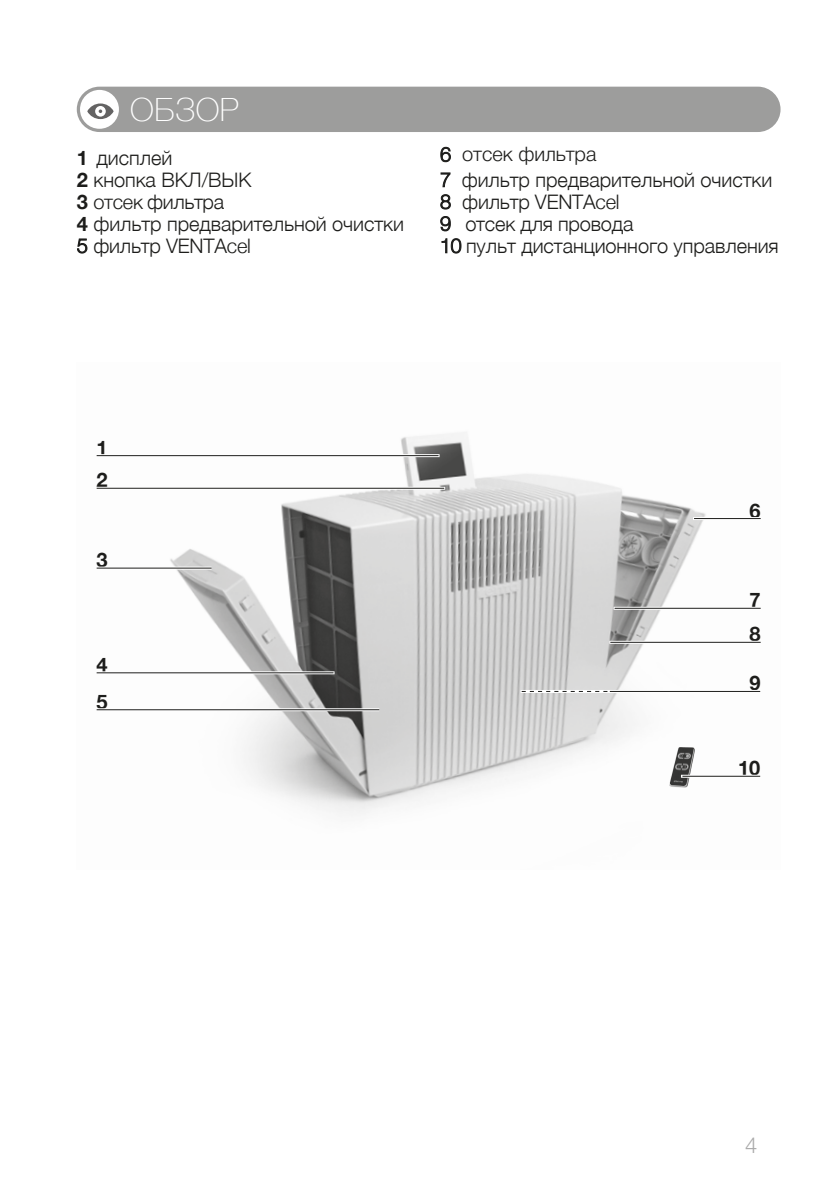
<style>
.page{position:relative;width:840px;height:1191px;background:#fff}
.page>*{position:absolute;margin:0;border:0;box-sizing:border-box;transform-origin:0 0}
.t1{font:100 32px "Helvetica Neue";letter-spacing:.015em;color:#fff}
.t2{font:300 22px "Helvetica Neue Cyr";color:#aaa}
.t3{font:300 20px/22px "Helvetica Neue";letter-spacing:-.005em;color:#1d1d1b}
.t4{font:300 20px "Helvetica Neue Cyr";color:#1d1d1b}
.t5{font:700 20px/32.6px "Helvetica Neue";color:#1d1d1b}
.s1{font-weight:700}
.s2{font-family:"Helvetica Neue Cyr"}
.s3{font-family:"Helvetica Neue LT"}
</style>
<div class="page">
<div style="left:77px;top:87px;width:703px;height:45px;background:#9d9d9c;border-radius:23px"></div>
<div style="left:80px;top:90px;width:39px;height:39px;background:#fff;border-radius:50%"></div>
<svg style="left:87px;top:103px;width:27px;height:16px"></svg>
<img style="left:96px;top:432px;width:665px;height:384px">
<hr style="left:97px;top:454px;width:342px;height:3px;background:#fff">
<hr style="left:97px;top:455px;width:341px;height:1px;background:#1d1d1b">
<hr style="left:97px;top:487px;width:348px;height:3px;background:#fff">
<hr style="left:97px;top:488px;width:347px;height:1px;background:#1d1d1b">
<hr style="left:97px;top:671px;width:237px;height:3px;background:#fff">
<hr style="left:97px;top:672px;width:236px;height:1px;background:#1d1d1b">
<hr style="left:97px;top:708px;width:282px;height:3px;background:#fff">
<hr style="left:97px;top:709px;width:282px;height:1px;background:#1d1d1b">
<hr style="left:692px;top:517px;width:68px;height:3px;background:#fff">
<hr style="left:693px;top:518px;width:67px;height:1px;background:#1d1d1b">
<hr style="left:97px;top:566px;width:114px;height:3px;background:#fff">
<hr style="left:97px;top:567px;width:114px;height:1px;background:#1d1d1b">
<hr style="left:613px;top:607px;width:147px;height:3px;background:#fff">
<hr style="left:614px;top:608px;width:146px;height:1px;background:#1d1d1b">
<hr style="left:609px;top:641px;width:151px;height:3px;background:#fff">
<hr style="left:610px;top:642px;width:150px;height:1px;background:#1d1d1b">
<img style="left:669px;top:747px;width:25px;height:40px">
<hr style="left:680px;top:774px;width:80px;height:3px;background:#fff">
<hr style="left:682px;top:775px;width:77px;height:1px;background:#1d1d1b">
<hr style="left:520px;top:690px;width:240px;height:3px;background:#fff">
<hr style="left:609px;top:691px;width:150px;height:1px;background:#1d1d1b">
<svg style="left:521px;top:691px;width:86px;height:1px"></svg>
<h1 class="t1" style="left:130px;top:85px;width:110px">ОБЗОР</h1>
<p class="t3" style="left:77px;top:145px;width:328px"><span class="s1">1</span> дисплей<br><span class="s1">2</span> кнопка ВКЛ/ВЫК<br><span class="s1">3</span> <span class="s2">отсек</span> фильтра<br><span class="s1">4</span> фильтр предварительной очистки<br><span class="s3">5</span> фильтр VENTAcel</p>
<p class="t4" style="left:440px;top:143px;width:158px"><span class="s3">6</span> отсек фильтра</p>
<p class="t3" style="left:440px;top:167px;width:340px"><span class="s3">7</span> фильтр предварительной очистки<br><span class="s3">8</span> фильтр VENTAcel<br><span class="s3">9</span> отсек для провода<br><span class="s3">10</span> пульт дистанционного управления</p>
<p class="t5" style="left:97px;top:432px;width:13px">1<br>2</p>
<p class="t5" style="left:97px;top:544px;width:13px">3</p>
<p class="t5" style="left:97px;top:646px;width:13px;line-height:37px">4<br>5</p>
<p class="t5" style="left:749px;top:494px;width:13px">6</p>
<p class="t5" style="left:749px;top:583px;width:13px;line-height:34px">7<br>8</p>
<p class="t5" style="left:749px;top:667px;width:13px">9</p>
<p class="t5" style="left:737px;top:752px;width:23px">10</p>
<p class="t2" style="left:744px;top:1132px;width:14px">4</p>
</div>
